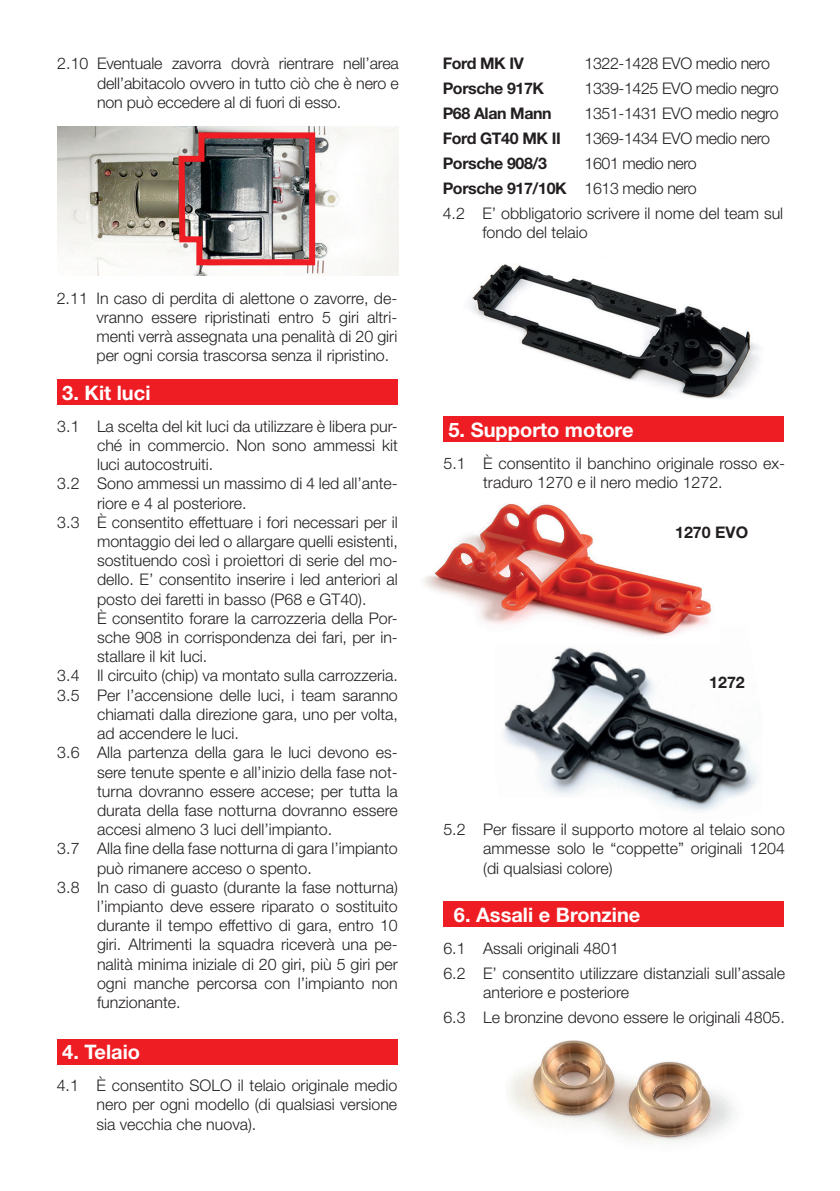
<style>
.page{position:relative;width:840px;height:1191px;background:#fff}
.page>*{position:absolute;margin:0;border:0;box-sizing:border-box;transform-origin:0 0}
.t1{font:700 20px "Helvetica Neue";color:#fff}
.t2{font:300 16px/19.2px "Helvetica Neue";color:#231f20;text-align:justify}
.t3{font:300 16px "Helvetica Neue";letter-spacing:-.025em;color:#231f20}
.t4{font:700 16px "Helvetica Neue";letter-spacing:-.025em;color:#231f20}
.s1{font-weight:700}
</style>
<div class="page">
<div style="left:57px;top:379px;width:340px;height:26px;background:#ee1d23"></div>
<div style="left:57px;top:1038px;width:340px;height:26px;background:#ee1d23"></div>
<img style="left:469px;top:264px;width:291px;height:135px">
<img style="left:57px;top:127px;width:342px;height:148px">
<img style="left:175px;top:129px;width:143px;height:139px">
<img style="left:503px;top:647px;width:255px;height:165px">
<div style="left:442px;top:901px;width:341px;height:26px;background:#ee1d23"></div>
<img style="left:508px;top:1040px;width:226px;height:104px">
<img style="left:424px;top:503px;width:288px;height:134px">
<div style="left:442px;top:416px;width:341px;height:25px;background:#ee1d23"></div>
<p class="t2" style="left:97px;top:54px;width:303px;text-indent:-40px">2.10 Eventuale zavorra dovrà rientrare nell’area dell’abitacolo ovvero in tutto ciò che è nero e non può eccedere al di fuori di esso.</p>
<p class="t4" style="left:442px;top:54px;width:83px">Ford MK IV</p>
<p class="t3" style="left:584px;top:54px;width:187px">1322-1428 EVO medio nero</p>
<p class="t4" style="left:442px;top:79px;width:103px">Porsche 917K</p>
<p class="t3" style="left:584px;top:79px;width:195px">1339-1425 EVO medio negro</p>
<p class="t4" style="left:442px;top:103px;width:110px">P68 Alan Mann</p>
<p class="t3" style="left:584px;top:104px;width:195px">1351-1431 EVO medio negro</p>
<p class="t4" style="left:442px;top:128px;width:119px">Ford GT40 MK II</p>
<p class="t3" style="left:584px;top:128px;width:187px">1369-1434 EVO medio nero</p>
<p class="t4" style="left:442px;top:153px;width:106px">Porsche 908/3</p>
<p class="t2" style="left:442px;top:150px;width:342px;line-height:24.8px;text-align:left;text-indent:142px">1601 medio nero<br><span class="s1">Porsche 917/10K</span> 1613 medio nero<br>4.2 E’ obbligatorio scrivere il nome del team sul</p>
<p class="t2" style="left:482px;top:222px;width:107px">fondo del telaio</p>
<p class="t2" style="left:96px;top:288px;width:302px;text-indent:-40px">2.11 In caso di perdita di alettone o zavorre, de&shy;vranno essere ripristinati entro 5 giri altri&shy;menti verrà assegnata una penalità di 20 giri per ogni corsia trascorsa senza il ripristino.</p>
<p class="t1" style="left:62px;top:380px;width:90px">3. Kit luci</p>
<p class="t2" style="left:57px;top:416px;width:342px">3.1 La scelta del kit luci da utilizzare è libera pur-</p>
<p class="t2" style="left:97px;top:435px;width:302px">ché in commercio. Non sono ammessi kit</p>
<p class="t2" style="left:97px;top:454px;width:118px">luci autocostruiti.</p>
<p class="t2" style="left:57px;top:474px;width:342px">3.2 Sono ammessi un massimo di 4 led all’ante-</p>
<p class="t2" style="left:97px;top:493px;width:151px">riore e 4 al posteriore.</p>
<p class="t2" style="left:57px;top:512px;width:342px">3.3 È consentito effettuare i fori necessari per il</p>
<p class="t2" style="left:97px;top:531px;width:302px">montaggio dei led o allargare quelli esistenti,</p>
<p class="t2" style="left:97px;top:550px;width:302px">sostituendo così i proiettori di serie del mo-</p>
<p class="t2" style="left:97px;top:570px;width:302px">dello. E’ consentito inserire i led anteriori al</p>
<p class="t2" style="left:97px;top:589px;width:271px">posto dei faretti in basso (P68 e GT40).</p>
<p class="t2" style="left:97px;top:608px;width:302px">È consentito forare la carrozzeria della Por-</p>
<p class="t2" style="left:97px;top:627px;width:302px">sche 908 in corrispondenza dei fari, per in-</p>
<p class="t2" style="left:97px;top:646px;width:112px">stallare il kit luci.</p>
<p class="t2" style="left:57px;top:666px;width:342px">3.4 Il circuito (chip) va montato sulla carrozzeria.</p>
<p class="t2" style="left:57px;top:685px;width:342px">3.5 Per l’accensione delle luci, i team saranno</p>
<p class="t2" style="left:97px;top:704px;width:302px">chiamati dalla direzione gara, uno per volta,</p>
<p class="t2" style="left:97px;top:723px;width:143px">ad accendere le luci.</p>
<p class="t2" style="left:57px;top:742px;width:342px">3.6 Alla partenza della gara le luci devono es-</p>
<p class="t2" style="left:97px;top:762px;width:302px">sere tenute spente e all’inizio della fase not-</p>
<p class="t2" style="left:97px;top:781px;width:302px">turna dovranno essere accese; per tutta la</p>
<p class="t2" style="left:97px;top:800px;width:302px">durata della fase notturna dovranno essere</p>
<p class="t2" style="left:97px;top:819px;width:237px">accesi almeno 3 luci dell’impianto.</p>
<p class="t2" style="left:57px;top:838px;width:342px">3.7 Alla fine della fase notturna di gara l’impianto</p>
<p class="t2" style="left:97px;top:858px;width:216px">può rimanere acceso o spento.</p>
<p class="t2" style="left:57px;top:877px;width:342px">3.8 In caso di guasto (durante la fase notturna)</p>
<p class="t2" style="left:97px;top:896px;width:302px">l’impianto deve essere riparato o sostituito</p>
<p class="t2" style="left:97px;top:915px;width:302px">durante il tempo effettivo di gara, entro 10</p>
<p class="t2" style="left:97px;top:934px;width:302px">giri. Altrimenti la squadra riceverà una pe-</p>
<p class="t2" style="left:97px;top:954px;width:302px">nalità minima iniziale di 20 giri, più 5 giri per</p>
<p class="t2" style="left:97px;top:973px;width:302px">ogni manche percorsa con l’impianto non</p>
<p class="t2" style="left:97px;top:992px;width:85px">funzionante.</p>
<p class="t1" style="left:62px;top:1039px;width:79px">4. Telaio</p>
<p class="t2" style="left:96px;top:1075px;width:302px;text-indent:-40px">4.1 È consentito SOLO il telaio originale medio nero per ogni modello (di qualsiasi versione sia vecchia che nuova).</p>
<p class="t1" style="left:448px;top:417px;width:186px">5. Supporto motore</p>
<p class="t2" style="left:483px;top:453px;width:303px;text-indent:-40px">5.1 È consentito il banchino originale rosso ex&shy;traduro 1270 e il nero medio 1272.</p>
<p class="t4" style="left:674px;top:523px;width:74px">1270 EVO</p>
<p class="t4" style="left:708px;top:672px;width:37px">1272</p>
<p class="t2" style="left:483px;top:819px;width:303px;text-indent:-40px">5.2 Per fissare il supporto motore al telaio sono ammesse solo le “coppette” originali 1204 (di qualsiasi colore)</p>
<p class="t1" style="left:453px;top:902px;width:188px">6. Assali e Bronzine</p>
<p class="t2" style="left:443px;top:935px;width:343px;line-height:24.8px">6.1 Assali originali 4801<br>6.2 E’ consentito utilizzare distanziali sull’assale</p>
<p class="t2" style="left:443px;top:979px;width:343px;line-height:24.8px;text-indent:40px">anteriore e posteriore<br>6.3 Le bronzine devono essere le originali 4805.</p>
</div>
